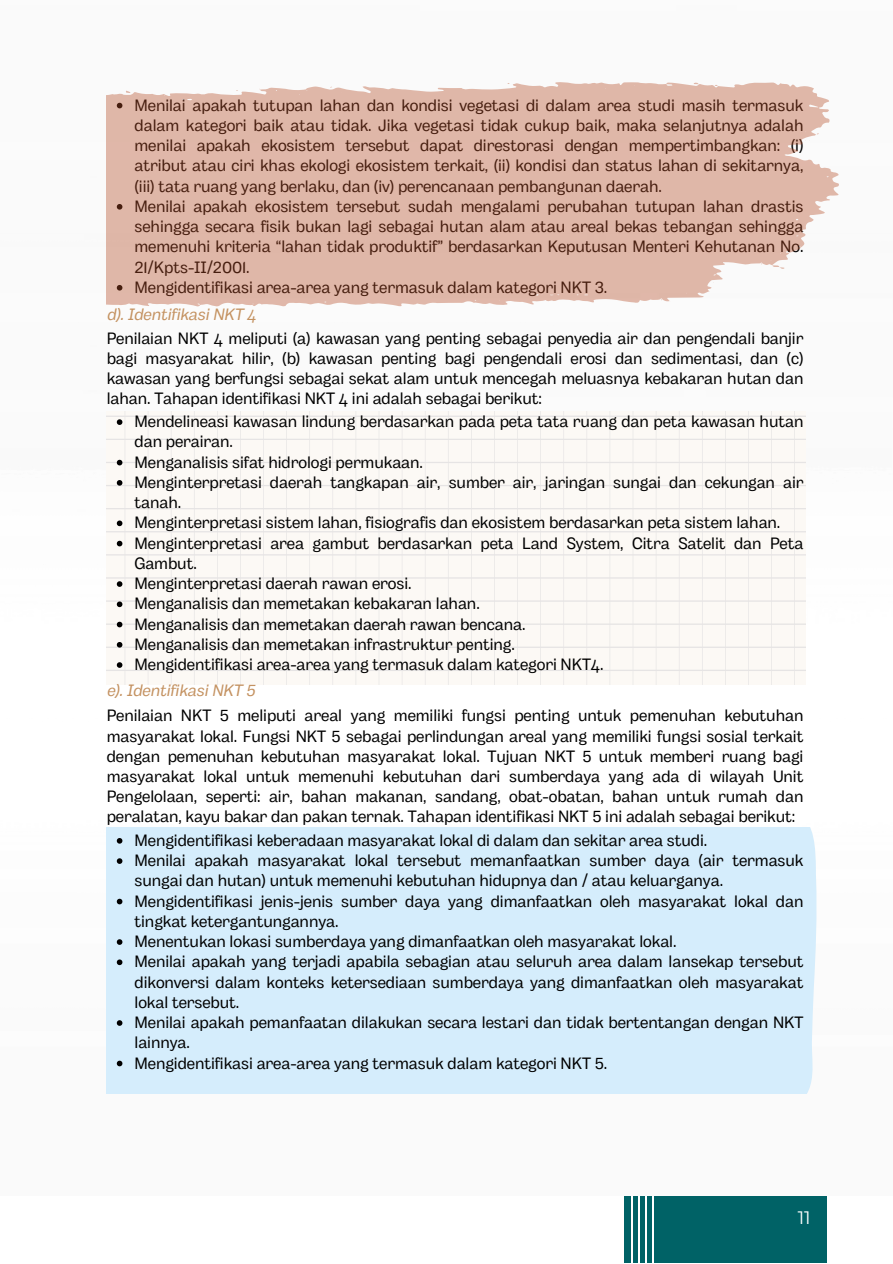
<style>
.page{position:relative;width:893px;height:1264px;background:#fff}
.page>*{position:absolute;margin:0;border:0;box-sizing:border-box;transform-origin:0 0}
.t1{font:18px "Montserrat";color:#fff}
.t2{font:16.35px/20.2px "Body Grotesque";letter-spacing:-.005em;color:#000}
.t3{font:italic 16.35px "Body Grotesque";letter-spacing:-.005em;color:#c49261}
</style>
<div class="page">
<div style="left:624px;top:1195px;width:202px;height:67px;background:#006266"></div>
<hr style="left:631px;top:1195px;width:1px;height:67px;background:#fff">
<hr style="left:638px;top:1195px;width:1px;height:67px;background:#fff">
<hr style="left:645px;top:1195px;width:1px;height:67px;background:#fff">
<hr style="left:652px;top:1195px;width:1px;height:67px;background:#fff">
<svg style="left:107px;top:82px;width:731px;height:225px;background:#e1bdb0"></svg>
<svg style="left:693px;top:82px;width:6px;height:2px"></svg>
<svg style="left:771px;top:265px;width:13px;height:4px"></svg>
<div style="left:107px;top:827px;width:710px;height:266px;background:#d5edfc"></div>
<svg style="left:107px;top:411px;width:698px;height:273px;fill:#fcf9f5"></svg>
<svg style="left:117px;top:419px;width:5px;height:6px"></svg>
<svg style="left:117px;top:460px;width:5px;height:5px"></svg>
<svg style="left:117px;top:480px;width:5px;height:5px"></svg>
<svg style="left:117px;top:520px;width:5px;height:6px"></svg>
<svg style="left:117px;top:541px;width:5px;height:5px"></svg>
<svg style="left:117px;top:581px;width:5px;height:6px"></svg>
<svg style="left:117px;top:601px;width:5px;height:6px"></svg>
<svg style="left:117px;top:621px;width:5px;height:6px"></svg>
<svg style="left:117px;top:642px;width:5px;height:5px"></svg>
<svg style="left:117px;top:662px;width:5px;height:6px"></svg>
<svg style="left:117px;top:838px;width:5px;height:5px"></svg>
<svg style="left:117px;top:858px;width:5px;height:5px"></svg>
<svg style="left:117px;top:898px;width:5px;height:6px"></svg>
<svg style="left:117px;top:939px;width:5px;height:5px"></svg>
<svg style="left:117px;top:959px;width:5px;height:6px"></svg>
<svg style="left:117px;top:1020px;width:5px;height:5px"></svg>
<svg style="left:117px;top:1060px;width:5px;height:6px"></svg>
<p class="t2" style="left:134px;top:96px;width:670px;text-align:justify">Menilai apakah tutupan lahan dan kondisi vegetasi di dalam area studi masih termasuk dalam kategori baik atau tidak. Jika vegetasi tidak cukup baik, maka selanjutnya adalah menilai apakah ekosistem tersebut dapat direstorasi dengan mempertimbangkan: (i) atribut atau ciri khas ekologi ekosistem terkait, (ii) kondisi dan status lahan di sekitarnya, (iii) tata ruang yang berlaku, dan (iv) perencanaan pembangunan daerah.</p>
<p class="t2" style="left:134px;top:197px;width:670px;text-align:justify">Menilai apakah ekosistem tersebut sudah mengalami perubahan tutupan lahan drastis sehingga secara fisik bukan lagi sebagai hutan alam atau areal bekas tebangan sehingga memenuhi kriteria “lahan tidak produktif” berdasarkan Keputusan Menteri Kehutanan No.<br>21/Kpts-II/2001.</p>
<p class="t2" style="left:134px;top:278px;width:474px">Mengidentifikasi area-area yang termasuk dalam kategori NKT 3.</p>
<p class="t2" style="left:107px;top:329px;width:698px;text-align:justify">Penilaian NKT 4 meliputi (a) kawasan yang penting sebagai penyedia air dan pengendali banjir bagi masyarakat hilir, (b) kawasan penting bagi pengendali erosi dan sedimentasi, dan (c) kawasan yang berfungsi sebagai sekat alam untuk mencegah meluasnya kebakaran hutan dan lahan. Tahapan identifikasi NKT 4 ini adalah sebagai berikut:</p>
<p class="t2" style="left:134px;top:412px;width:670px">Mendelineasi kawasan lindung berdasarkan pada peta tata ruang dan peta kawasan hutan dan perairan.</p>
<p class="t2" style="left:134px;top:453px;width:290px">Menganalisis sifat hidrologi permukaan.</p>
<p class="t2" style="left:134px;top:473px;width:670px">Menginterpretasi daerah tangkapan air, sumber air, jaringan sungai dan cekungan air tanah.</p>
<p class="t2" style="left:134px;top:514px;width:647px">Menginterpretasi sistem lahan, fisiografis dan ekosistem berdasarkan peta sistem lahan.</p>
<p class="t2" style="left:134px;top:534px;width:670px">Menginterpretasi area gambut berdasarkan peta Land System, Citra Satelit dan Peta<br>Gambut.</p>
<p class="t2" style="left:134px;top:574px;width:278px">Menginterpretasi daerah rawan erosi.</p>
<p class="t2" style="left:134px;top:595px;width:347px">Menganalisis dan memetakan kebakaran lahan.</p>
<p class="t2" style="left:134px;top:615px;width:392px">Menganalisis dan memetakan daerah rawan bencana.</p>
<p class="t2" style="left:134px;top:635px;width:382px">Menganalisis dan memetakan infrastruktur penting.</p>
<p class="t2" style="left:134px;top:655px;width:470px">Mengidentifikasi area-area yang termasuk dalam kategori NKT4.</p>
<p class="t2" style="left:107px;top:706px;width:698px;text-align:justify">Penilaian NKT 5 meliputi areal yang memiliki fungsi penting untuk pemenuhan kebutuhan masyarakat lokal. Fungsi NKT 5 sebagai perlindungan areal yang memiliki fungsi sosial terkait dengan pemenuhan kebutuhan masyarakat lokal. Tujuan NKT 5 untuk memberi ruang bagi masyarakat lokal untuk memenuhi kebutuhan dari sumberdaya yang ada di wilayah Unit Pengelolaan, seperti: air, bahan makanan, sandang, obat-obatan, bahan untuk rumah dan peralatan, kayu bakar dan pakan ternak. Tahapan identifikasi NKT 5 ini adalah sebagai berikut:</p>
<p class="t3" style="left:107px;top:304px;width:151px">d). Identifikasi NKT 4</p>
<p class="t3" style="left:107px;top:680px;width:150px">e). Identifikasi NKT 5</p>
<p class="t2" style="left:134px;top:831px;width:574px">Mengidentifikasi keberadaan masyarakat lokal di dalam dan sekitar area studi.</p>
<p class="t2" style="left:134px;top:851px;width:670px">Menilai apakah masyarakat lokal tersebut memanfaatkan sumber daya (air termasuk sungai dan hutan) untuk memenuhi kebutuhan hidupnya dan / atau keluarganya.</p>
<p class="t2" style="left:134px;top:892px;width:670px">Mengidentifikasi jenis-jenis sumber daya yang dimanfaatkan oleh masyarakat lokal dan tingkat ketergantungannya.</p>
<p class="t2" style="left:134px;top:932px;width:543px">Menentukan lokasi sumberdaya yang dimanfaatkan oleh masyarakat lokal.</p>
<p class="t2" style="left:134px;top:952px;width:670px;text-align:justify">Menilai apakah yang terjadi apabila sebagian atau seluruh area dalam lansekap tersebut dikonversi dalam konteks ketersediaan sumberdaya yang dimanfaatkan oleh masyarakat lokal tersebut.</p>
<p class="t2" style="left:134px;top:1013px;width:670px">Menilai apakah pemanfaatan dilakukan secara lestari dan tidak bertentangan dengan NKT lainnya.</p>
<p class="t2" style="left:134px;top:1054px;width:474px">Mengidentifikasi area-area yang termasuk dalam kategori NKT 5.</p>
<p class="t1" style="left:797px;top:1206px;width:14px">11</p>
</div>
